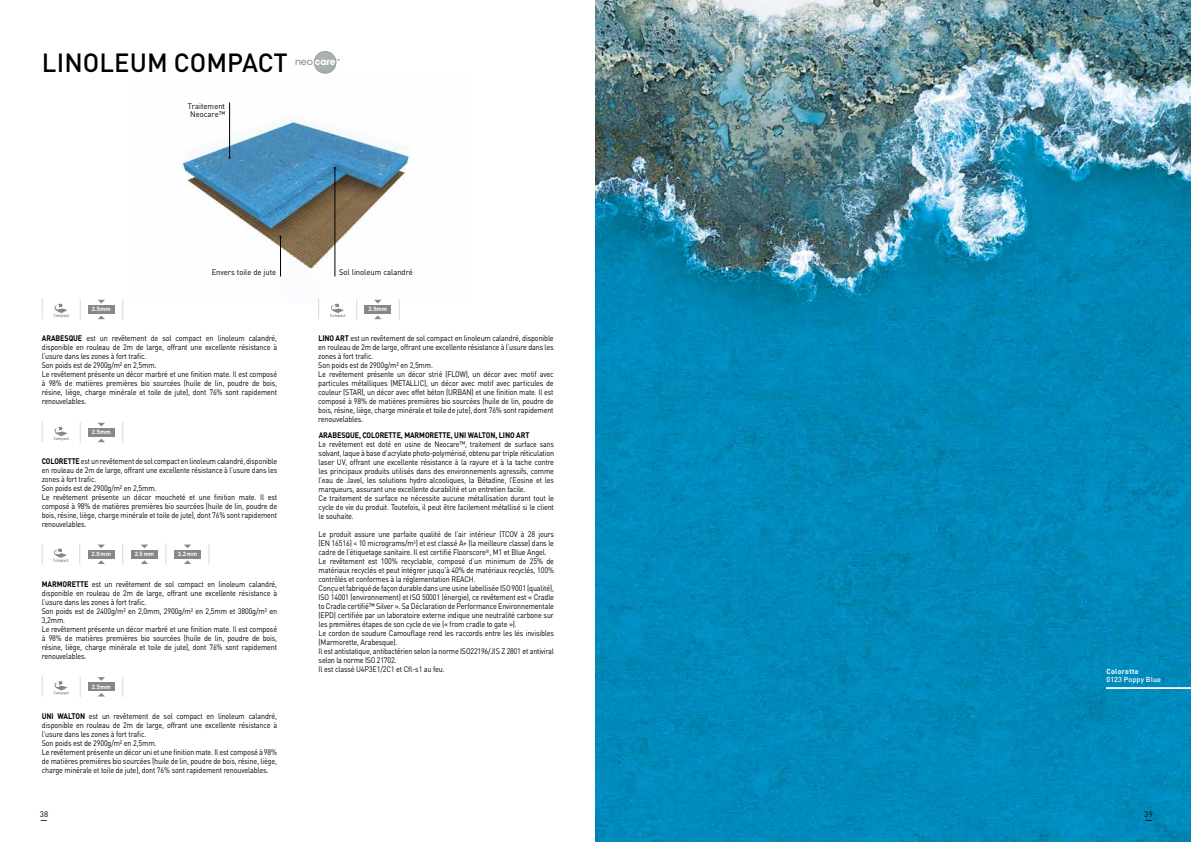
<style>
.page{position:relative;width:1191px;height:842px;background:#fff}
.page>*{position:absolute;margin:0;border:0;box-sizing:border-box;transform-origin:0 0}
.t1{font:500 26px "DIN Pro";letter-spacing:.005em;color:#000}
.t2{font:700 9.3px "Avant Garde";color:#fff;scale:.94 1}
.t3{font:8px/9px "DIN Pro";letter-spacing:-.02em;color:#000;scale:.9 1}
.t4{font:8px/9px "DIN Pro";letter-spacing:-.02em;color:#000;scale:.87 1}
.t5{font:8px/9px "DIN Pro";letter-spacing:-.02em;color:#000;scale:.89 1}
.t6{font:8px/8.6px "DIN Pro";color:#000;scale:.95 1}
.t7{font:700 8px "DIN Pro";letter-spacing:-.01em;color:#000;scale:.9 1}
.t8{font:8px "DIN Pro";letter-spacing:-.02em;color:#000}
.t9{font:500 7.2px "DIN Pro";letter-spacing:.02em;color:#fff}
.t10{font:700 7.2px "DIN Pro";letter-spacing:.02em;color:#fff}
.t11{font:700 6px "DIN Pro";color:#fff}
.s1{font-weight:500;color:#889397}
.s2{font-weight:700}
.s3{font-weight:500;font-size:11px}
</style>
<div class="page">
<img style="left:595px;top:0;width:596px;height:842px">
<hr style="left:1106px;top:687px;width:85px;height:2px;background:#fff">
<img style="left:175px;top:72px;width:239px;height:231px">
<hr style="left:280px;top:237px;width:1px;height:39px;background:#000">
<hr style="left:335px;top:168px;width:1px;height:108px;background:#000">
<hr style="left:229px;top:103px;width:1px;height:55px;background:#000">
<svg style="left:80px;top:299px;width:1px;height:21px"></svg>
<svg style="left:356px;top:299px;width:1px;height:21px"></svg>
<svg style="left:80px;top:422px;width:1px;height:21px"></svg>
<svg style="left:80px;top:676px;width:1px;height:21px"></svg>
<svg style="left:122px;top:299px;width:1px;height:21px"></svg>
<svg style="left:399px;top:299px;width:1px;height:21px"></svg>
<svg style="left:122px;top:422px;width:1px;height:21px"></svg>
<svg style="left:122px;top:676px;width:1px;height:21px"></svg>
<svg style="left:54px;top:303px;width:15px;height:15px"></svg>
<svg style="left:330px;top:303px;width:15px;height:15px"></svg>
<svg style="left:54px;top:426px;width:15px;height:15px"></svg>
<svg style="left:54px;top:680px;width:15px;height:15px"></svg>
<div style="left:88px;top:305px;width:26px;height:8px;background:#868786"></div>
<svg style="left:98px;top:315px;width:7px;height:4px"></svg>
<svg style="left:98px;top:300px;width:7px;height:3px"></svg>
<div style="left:365px;top:305px;width:26px;height:8px;background:#868786"></div>
<svg style="left:374px;top:315px;width:7px;height:4px"></svg>
<svg style="left:374px;top:300px;width:7px;height:3px"></svg>
<div style="left:88px;top:428px;width:26px;height:8px;background:#868786"></div>
<svg style="left:98px;top:438px;width:7px;height:4px"></svg>
<svg style="left:98px;top:423px;width:7px;height:3px"></svg>
<div style="left:88px;top:682px;width:26px;height:9px;background:#868786"></div>
<svg style="left:98px;top:693px;width:7px;height:3px"></svg>
<svg style="left:98px;top:677px;width:7px;height:4px"></svg>
<svg style="left:314px;top:51px;width:22px;height:23px"></svg>
<img style="left:314px;top:52px;width:22px;height:21px;border-radius:11px">
<svg style="left:42px;top:298px;width:1px;height:21px"></svg>
<svg style="left:318px;top:298px;width:1px;height:21px"></svg>
<svg style="left:42px;top:421px;width:1px;height:21px"></svg>
<svg style="left:42px;top:675px;width:1px;height:21px"></svg>
<svg style="left:42px;top:544px;width:1px;height:21px"></svg>
<svg style="left:79px;top:544px;width:1px;height:21px"></svg>
<svg style="left:122px;top:544px;width:1px;height:21px"></svg>
<svg style="left:165px;top:544px;width:1px;height:21px"></svg>
<svg style="left:209px;top:544px;width:1px;height:21px"></svg>
<svg style="left:53px;top:548px;width:15px;height:15px"></svg>
<div style="left:88px;top:550px;width:26px;height:8px;background:#868786"></div>
<svg style="left:98px;top:560px;width:7px;height:4px"></svg>
<svg style="left:98px;top:545px;width:7px;height:3px"></svg>
<div style="left:131px;top:550px;width:26px;height:8px;background:#868786"></div>
<svg style="left:141px;top:560px;width:7px;height:4px"></svg>
<svg style="left:141px;top:545px;width:7px;height:3px"></svg>
<div style="left:174px;top:550px;width:27px;height:8px;background:#868786"></div>
<svg style="left:184px;top:560px;width:7px;height:4px"></svg>
<svg style="left:184px;top:545px;width:7px;height:3px"></svg>
<h1 class="t1" style="left:42px;top:45px;width:247px">LINOLEUM COMPACT</h1>
<p class="t2" style="left:295px;top:56px;width:44px"><span class="s1">neo</span> care</p>
<p class="t6" style="left:188px;top:101px;width:41px">Traitement<br>Neocare™</p>
<p class="t6" style="left:212px;top:268px;width:69px">Envers toile de jute</p>
<p class="t6" style="left:339px;top:268px;width:79px">Sol linoleum calandré</p>
<p class="t11" style="left:92px;top:305px;width:20px">2.5mm</p>
<p class="t11" style="left:368px;top:305px;width:20px">2.5mm</p>
<p class="t3" style="left:42px;top:333px;width:263px"><span class="s2">ARABESQUE</span> est un revêtement de sol compact en linoleum calandré, disponible en rouleau de 2m de large, offrant une excellente résistance à l’usure dans les zones à fort trafic.<br>Son poids est de 2900g/m² en 2,5mm.<br>Le revêtement présente un décor marbré et une finition mate. Il est composé à 98% de matières premières bio sourcées (huile de lin, poudre de bois, résine, liège, charge minérale et toile de jute), dont 76% sont rapidement renouvelables.</p>
<p class="t11" style="left:92px;top:428px;width:20px">2.5mm</p>
<p class="t5" style="left:42px;top:456px;width:266px"><span class="s2">COLORETTE</span> est un revêtement de sol compact en linoleum calandré, disponible en rouleau de 2m de large, offrant une excellente résistance à l’usure dans les zones à fort trafic.<br>Son poids est de 2900g/m² en 2,5mm.<br>Le revêtement présente un décor moucheté et une finition mate. Il est composé à 98% de matières premières bio sourcées (huile de lin, poudre de bois, résine, liège, charge minérale et toile de jute), dont 76% sont rapidement renouvelables.</p>
<p class="t11" style="left:91px;top:550px;width:21px">2.0mm</p>
<p class="t11" style="left:135px;top:550px;width:21px">2.5mm</p>
<p class="t11" style="left:178px;top:550px;width:21px">3.2mm</p>
<p class="t3" style="left:42px;top:579px;width:263px"><span class="s2">MARMORETTE</span> est un revêtement de sol compact en linoleum calandré, disponible en rouleau de 2m de large, offrant une excellente résistance à l’usure dans les zones à fort trafic.<br>Son poids est de 2400g/m² en 2,0mm, 2900g/m² en 2,5mm et 3800g/m² en 3,2mm.<br>Le revêtement présente un décor marbré et une finition mate. Il est composé à 98% de matières premières bio sourcées (huile de lin, poudre de bois, résine, liège, charge minérale et toile de jute), dont 76% sont rapidement renouvelables.</p>
<p class="t11" style="left:92px;top:682px;width:20px">2.5mm</p>
<p class="t3" style="left:42px;top:711px;width:263px"><span class="s2">UNI WALTON</span> est un revêtement de sol compact en linoleum calandré, disponible en rouleau de 2m de large, offrant une excellente résistance à l’usure dans les zones à fort trafic.<br>Son poids est de 2900g/m² en 2,5mm.<br>Le revêtement présente un décor uni et une finition mate. Il est composé à 98% de matières premières bio sourcées (huile de lin, poudre de bois, résine, liège, charge minérale et toile de jute), dont 76% sont rapidement renouvelables.</p>
<p class="t3" style="left:318px;top:333px;width:263px"><span class="s2">LINO ART</span> est un revêtement de sol compact en linoleum calandré, disponible en rouleau de 2m de large, offrant une excellente résistance à l’usure dans les zones à fort trafic.<br>Son poids est de 2900g/m² en 2,5mm.<br>Le revêtement présente un décor strié (FLOW), un décor avec motif avec particules métalliques (METALLIC), un décor avec motif avec particules de couleur (STAR), un décor avec effet béton (URBAN) et une finition mate. Il est composé à 98% de matières premières bio sourcées (huile de lin, poudre de bois, résine, liège, charge minérale et toile de jute), dont 76% sont rapidement renouvelables.</p>
<p class="t7" style="left:319px;top:430px;width:236px">ARABESQUE, COLORETTE, MARMORETTE, UNI WALTON, LINO ART</p>
<p class="t4" style="left:319px;top:440px;width:272px">Le revêtement est doté en usine de Neocare™, traitement de surface sans solvant, laque à base d’acrylate photo-polymérisé, obtenu par triple réticulation laser UV, offrant une excellente résistance à la rayure et à la tache contre les principaux produits utilisés dans des environnements agressifs, comme l’eau de Javel, les solutions hydro alcooliques, la Bétadine, l’Eosine et les marqueurs, assurant une excellente durabilité et un entretien facile.<br>Ce traitement de surface ne nécessite aucune métallisation durant tout le cycle de vie du produit. Toutefois, il peut être facilement métallisé si le client le souhaite.</p>
<p class="t3" style="left:319px;top:530px;width:263px">Le produit assure une parfaite qualité de l’air intérieur (TCOV à 28 jours (EN 16516) &lt; 10 micrograms/m<sup>3</sup>) et est classé A+ (la meilleure classe) dans le cadre de l’étiquetage sanitaire. Il est certifié Floorscore<sup>®</sup>, M1 et Blue Angel.<br>Le revêtement est 100% recyclable, composé d’un minimum de 25% de matériaux recyclés et peut intégrer jusqu’à 40% de matériaux recyclés, 100% contrôlés et conformes à la réglementation REACH.<br>Conçu et fabriqué de façon durable dans une usine labellisée ISO 9001 (qualité), ISO 14001 (environnement) et ISO 50001 (énergie), ce revêtement est « Cradle to Cradle certifié™ Silver ». Sa Déclaration de Performance Environnementale (EPD) certifiée par un laboratoire externe indique une neutralité carbone sur les premières étapes de son cycle de vie (« from cradle to gate »).<br>Le cordon de soudure Camouflage rend les raccords entre les lés invisibles (Marmorette, Arabesque).<br>Il est antistatique, antibactérien selon la norme ISO22196/JIS Z 2801 et antiviral selon la norme ISO 21702.<br>Il est classé U4P3E1/2C1 et Cfl-s1 au feu.</p>
<p class="t10" style="left:1106px;top:667px;width:34px">Colorette</p>
<p class="t9" style="left:1106px;top:675px;width:56px">0123 Poppy Blue</p>
<p class="t8" style="left:40px;top:808px;width:10px">3 8<span class="s3">_</span></p>
<p class="t8" style="left:1144px;top:808px;width:10px">3 9<span class="s3">_</span></p>
</div>
